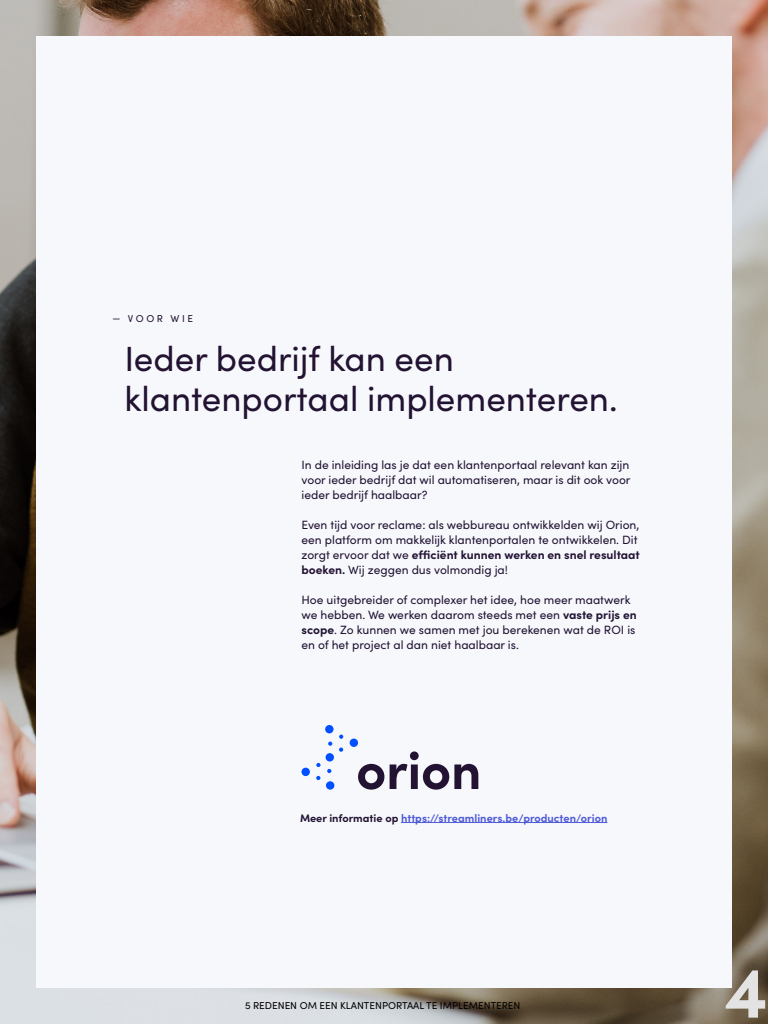
<style>
.page{position:relative;width:768px;height:1024px;background:#fff}
.page>*{position:absolute;margin:0;border:0;box-sizing:border-box;transform-origin:0 0}
.t1{font:700 72px "Sofia Pro";color:#e3e3e3}
.Pull_Quote_Teaser{font:35px/40px "Sofia Pro";color:#221333}
.Body_Text{font:12px/15px "Sofia Pro";color:#221333}
.Body_Text-2{font:700 11px "Sofia Pro";color:#4f5cd6}
.Cover_Text{font:10px "Sofia Pro";color:#000}
.Small_Header_Subheader{font:10px "Sofia Pro";letter-spacing:.26em;color:#221333}
.s1{font-weight:700}
.s2{color:#221333}
</style>
<div class="page">
<img style="left:0;top:0;width:768px;height:1024px">
<div style="left:36px;top:36px;width:696px;height:952px;background:#f7f8fc"></div>
<svg style="left:358px;top:764px;width:26px;height:26px"></svg>
<svg style="left:390px;top:751px;width:88px;height:39px"></svg>
<div style="left:326px;top:753px;width:8px;height:9px;background:#014fff;border-radius:50%"></div>
<div style="left:326px;top:781px;width:8px;height:9px;background:#014fff;border-radius:50%"></div>
<div style="left:325px;top:725px;width:9px;height:8px;background:#014fff;border-radius:50%"></div>
<svg style="left:327px;top:769px;width:4px;height:4px"></svg>
<svg style="left:328px;top:742px;width:4px;height:4px"></svg>
<div style="left:350px;top:739px;width:8px;height:8px;background:#014fff;border-radius:50%"></div>
<svg style="left:339px;top:735px;width:4px;height:4px"></svg>
<svg style="left:316px;top:776px;width:4px;height:4px"></svg>
<div style="left:302px;top:768px;width:8px;height:8px;background:#014fff;border-radius:50%"></div>
<svg style="left:339px;top:748px;width:4px;height:4px"></svg>
<svg style="left:316px;top:763px;width:5px;height:4px"></svg>
<hr style="left:401px;top:822px;width:206px;height:1px;background:#4f5cd6">
<p class="Small_Header_Subheader" style="left:112px;top:311px;width:82px">— VOOR WIE</p>
<p class="Pull_Quote_Teaser" style="left:124px;top:337px;width:495px">Ieder bedrijf kan een klantenportaal implementeren.</p>
<p class="Body_Text" style="left:302px;top:456px;width:331px;text-align:justify">In de inleiding las je dat een klantenportaal relevant kan zijn voor ieder bedrijf dat wil automatiseren, maar is dit ook voor ieder bedrijf haalbaar?</p>
<p class="Body_Text" style="left:302px;top:516px;width:340px">Even tijd voor reclame: als webbureau ontwikkelden wij Orion, een platform om makkelijk klantenportalen te ontwikkelen. Dit zorgt ervoor dat we <span class="s1">efficiënt kunnen werken en snel resultaat boeken.</span> Wij zeggen dus volmondig ja!</p>
<p class="Body_Text" style="left:302px;top:591px;width:337px">Hoe uitgebreider of complexer het idee, hoe meer maatwerk we hebben. We werken daarom steeds met een <span class="s1">vaste prijs en scope</span>. Zo kunnen we samen met jou berekenen wat de ROI is en of het project al dan niet haalbaar is.</p>
<p class="Body_Text-2" style="left:300px;top:810px;width:309px"><span class="s2">Meer informatie op</span> https://streamliners.be/producten/orion</p>
<p class="Cover_Text" style="left:245px;top:998px;width:277px">5 REDENEN OM EEN KLANTENPORTAAL TE IMPLEMENTEREN</p>
<h1 class="t1" style="left:725px;top:937px;width:45px">4</h1>
</div>
